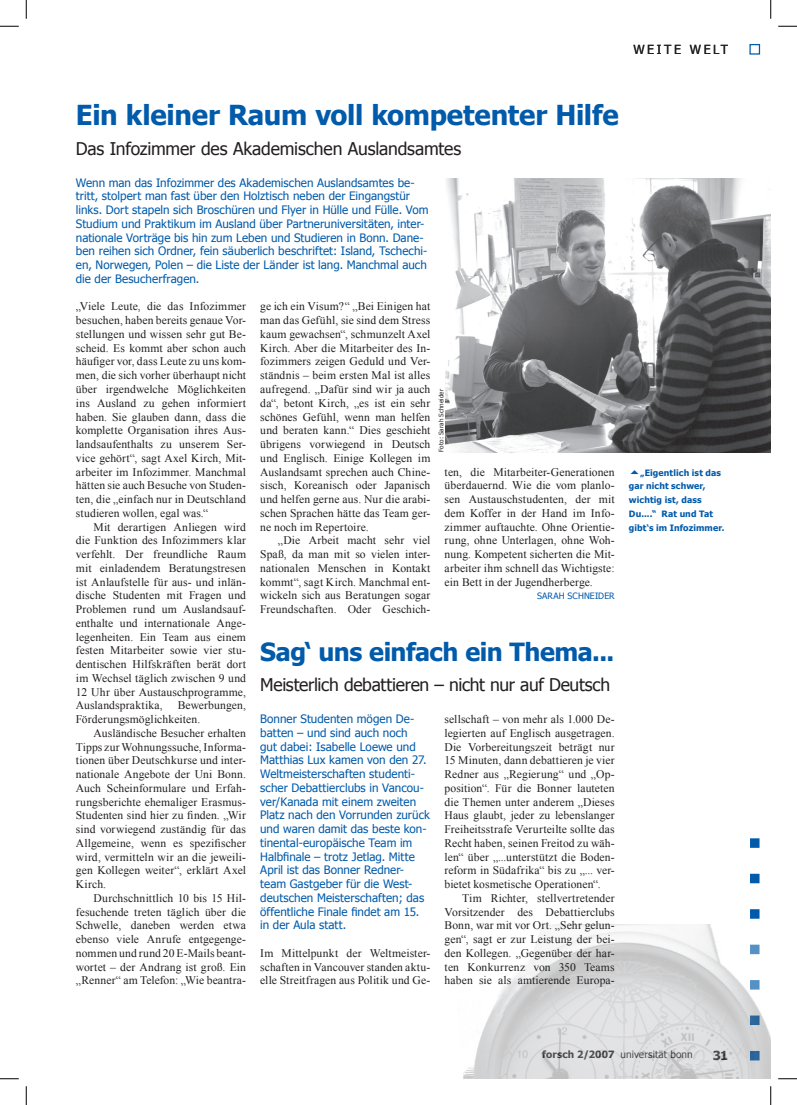
<style>
.page{position:relative;width:797px;height:1105px;background:#fff}
.page>*{position:absolute;margin:0;border:0;box-sizing:border-box;transform-origin:0 0}
.t1{font:700 27.5px "Tahoma";letter-spacing:-.01em;color:#015aaa}
.t2{font:700 25px "Tahoma";letter-spacing:-.02em;color:#015aaa}
.t3{font:17.5px "Tahoma";letter-spacing:-.015em;color:#231f20}
.t4{font:12.5px "Tahoma";letter-spacing:.2em;color:#231f20}
.t5{font:700 12.5px "Tahoma";color:#231f20}
.t6{font:11.62px/13.8px "Times New Roman";letter-spacing:.01em;color:#231f20;text-align:justify}
.t7{font:11.62px/13.8px "Tahoma";color:#015aaa}
.t8{font:10px "Tahoma";letter-spacing:.005em;color:#231f20}
.t9{font:700 8.75px/13.8px "Tahoma";letter-spacing:.01em;color:#015aaa}
.t10{font:8.75px "Tahoma";letter-spacing:.02em;color:#015aaa}
.t11{font:6.25px "Tahoma";letter-spacing:.015em;color:#231f20}
.s1{font-weight:700}
</style>
<div class="page">
<div style="left:749px;top:44px;width:11px;height:11px;border:1px solid #015aaa"></div>
<svg style="left:750px;top:909px;width:9px;height:10px"></svg>
<svg style="left:750px;top:874px;width:9px;height:9px"></svg>
<svg style="left:750px;top:838px;width:9px;height:10px"></svg>
<img style="left:463px;top:924px;width:307px;height:155px">
<img style="left:445px;top:178px;width:325px;height:274px">
<svg style="left:0;top:25px;width:19px;height:2px"></svg>
<svg style="left:778px;top:25px;width:19px;height:2px"></svg>
<svg style="left:0;top:1078px;width:19px;height:1px"></svg>
<svg style="left:778px;top:1078px;width:19px;height:1px"></svg>
<svg style="left:25px;top:0;width:2px;height:19px"></svg>
<svg style="left:25px;top:1086px;width:2px;height:19px"></svg>
<svg style="left:770px;top:0;width:1px;height:19px"></svg>
<svg style="left:770px;top:1086px;width:1px;height:19px"></svg>
<p class="t4" style="left:633px;top:41px;width:96px">WEITE WELT</p>
<h1 class="t1" style="left:76px;top:96px;width:544px">Ein kleiner Raum voll kompetenter Hilfe</h1>
<h3 class="t3" style="left:76px;top:137px;width:387px">Das Infozimmer des Akademischen Auslandsamtes</h3>
<p class="t7" style="left:76px;top:175px;width:354px">Wenn man das Infozimmer des Akademischen Auslandsamtes be&shy;tritt, stolpert man fast über den Holztisch neben der Eingangstür links. Dort stapeln sich Broschüren und Flyer in Hülle und Fülle. Vom Studium und Praktikum im Ausland über Partneruniversitäten, inter&shy;nationale Vorträge bis hin zum Leben und Studieren in Bonn. Dane&shy;ben reihen sich Ordner, fein säuberlich beschriftet: Island, Tschechi&shy;en, Norwegen, Polen – die Liste der Länder ist lang. Manchmal auch die der Besucherfragen.</p>
<p class="t6" style="left:76px;top:300px;width:172px">„Viele Leute, die das Infozimmer besuchen, haben bereits genaue Vor&shy;stellungen und wissen sehr gut Be&shy;scheid. Es kommt aber schon auch häufiger vor, dass Leute zu uns kom&shy;men, die sich vorher überhaupt nicht über irgendwelche Möglichkeiten ins Ausland zu gehen informiert haben. Sie glauben dann, dass die komplette Organisation ihres Aus&shy;landsaufenthalts zu unserem Ser&shy;vice gehört“, sagt Axel Kirch, Mit&shy;arbeiter im Infozimmer. Manchmal hätten sie auch Besuche von Studen&shy;ten, die „einfach nur in Deutschland studieren wollen, egal was.“</p>
<p class="t6" style="left:76px;top:520px;width:172px;text-indent:18px">Mit derartigen Anliegen wird die Funktion des Infozimmers klar verfehlt. Der freundliche Raum mit einladendem Beratungstresen ist Anlaufstelle für aus- und inlän&shy;dische Studenten mit Fragen und Problemen rund um Auslandsauf&shy;enthalte und internationale Ange&shy;legenheiten. Ein Team aus einem festen Mitarbeiter sowie vier stu&shy;dentischen Hilfskräften berät dort im Wechsel täglich zwischen 9 und 12 Uhr über Austauschprogramme, Auslandspraktika,</p>
<p class="t6" style="left:260px;top:300px;width:172px">ge ich ein Visum?“ „Bei Einigen hat man das Gefühl, sie sind dem Stress kaum gewachsen“, schmunzelt Axel Kirch. Aber die Mitarbeiter des In&shy;fozimmers zeigen Geduld und Ver&shy;ständnis – beim ersten Mal ist alles aufregend. „Dafür sind wir ja auch da“, betont Kirch, „es ist ein sehr schönes Gefühl, wenn man helfen und beraten kann.“ Dies geschieht übrigens vorwiegend in Deutsch und Englisch. Einige Kollegen im Auslandsamt sprechen auch Chine&shy;sisch, Koreanisch oder Japanisch und helfen gerne aus. Nur die arabi&shy;schen Sprachen hätte das Team ger&shy;ne noch im Repertoire.</p>
<p class="t6" style="left:260px;top:533px;width:172px;text-indent:18px">„Die Arbeit macht sehr viel Spaß, da man mit so vielen inter&shy;nationalen Menschen in Kontakt kommt“, sagt Kirch. Manchmal ent&shy;wickeln sich aus Beratungen sogar Freundschaften. Oder Geschich-</p>
<p class="t11" style="left:437px;top:452px;width:64px;rotate:-90deg">Foto: Sarah Schneider</p>
<p class="t6" style="left:444px;top:465px;width:172px">ten, die Mitarbeiter-Generationen überdauernd. Wie die vom planlo&shy;sen Austauschstudenten, der mit dem Koffer in der Hand im Info&shy;zimmer auftauchte. Ohne Orientie&shy;rung, ohne Unterlagen, ohne Woh&shy;nung. Kompetent sicherten die Mit&shy;arbeiter ihm schnell das Wichtigste: ein Bett in der Jugendherberge.</p>
<p class="t10" style="left:537px;top:590px;width:79px">SARAH SCHNEIDER</p>
<h2 class="t2" style="left:260px;top:634px;width:356px">Sag‘ uns einfach ein Thema...</h2>
<h3 class="t3" style="left:260px;top:673px;width:351px">Meisterlich debattieren – nicht nur auf Deutsch</h3>
<p class="t6" style="left:76px;top:698px;width:172px;text-indent:102px">Bewerbungen,<br>Förderungsmöglichkeiten.</p>
<p class="t6" style="left:76px;top:726px;width:172px;text-indent:18px">Ausländische Besucher erhalten Tipps zur Wohnungssuche, Informa&shy;tionen über Deutschkurse und inter&shy;nationale Angebote der Uni Bonn.<br>Auch Scheinformulare und Erfah&shy;rungsberichte ehemaliger Erasmus-Studenten sind hier zu finden. „Wir sind vorwiegend zuständig für das Allgemeine, wenn es spezifischer wird, vermitteln wir an die jeweili&shy;gen Kollegen weiter“, erklärt Axel Kirch.</p>
<p class="t6" style="left:76px;top:891px;width:172px;text-indent:18px">Durchschnittlich 10 bis 15 Hil&shy;fesuchende treten täglich über die Schwelle, daneben werden etwa ebenso viele Anrufe entgegenge&shy;nommen und rund 20 E-Mails beant&shy;wortet – der Andrang ist groß. Ein „Renner“ am Telefon: „Wie beantra-</p>
<p class="t7" style="left:260px;top:711px;width:171px">Bonner Studenten mögen De&shy;batten – und sind auch noch<br>gut dabei: Isabelle Loewe und<br>Matthias Lux kamen von den 27.<br>Weltmeisterschaften studenti&shy;scher Debattierclubs in Vancou&shy;ver/Kanada mit einem zweiten<br>Platz nach den Vorrunden zurück und waren damit das beste kon&shy;tinental-europäische Team im<br>Halbfinale – trotz Jetlag. Mitte<br>April ist das Bonner Redner&shy;team Gastgeber für die West&shy;deutschen Meisterschaften; das öffentliche Finale findet am 15. in der Aula statt.</p>
<p class="t6" style="left:260px;top:946px;width:172px">Im Mittelpunkt der Weltmeister&shy;schaften in Vancouver standen aktu&shy;elle Streitfragen aus Politik und Ge-</p>
<p class="t6" style="left:444px;top:712px;width:172px">sellschaft – von mehr als 1.000 De&shy;legierten auf Englisch ausgetragen.<br>Die Vorbereitungszeit beträgt nur 15 Minuten, dann debattieren je vier Redner aus „Regierung“ und „Op&shy;position“. Für die Bonner lauteten die Themen unter anderem „Dieses Haus glaubt, jeder zu lebenslanger Freiheitsstrafe Verurteilte sollte das Recht haben, seinen Freitod zu wäh&shy;len“ über „...unterstützt die Boden&shy;reform in Südafrika“ bis zu „... ver&shy;bietet kosmetische Operationen“.</p>
<p class="t6" style="left:444px;top:891px;width:172px;text-indent:18px">Tim Richter, stellvertretender Vorsitzender des Debattierclubs Bonn, war mit vor Ort. „Sehr gelun&shy;gen“, sagt er zur Leistung der bei&shy;den Kollegen. „Gegenüber der har&shy;ten Konkurrenz von 350 Teams haben sie als amtierende Europa-</p>
<p class="t9" style="left:629px;top:465px;width:97px;text-indent:11px">„Eigentlich ist das gar nicht schwer, wichtig ist, dass<br>Du....“ Rat und Tat gibt‘s im Infozimmer.</p>
<p class="t8" style="left:542px;top:1048px;width:152px"><span class="s1">forsch 2/2007</span> universität bonn</p>
<p class="t5" style="left:712px;top:1047px;width:17px">31</p>
</div>
